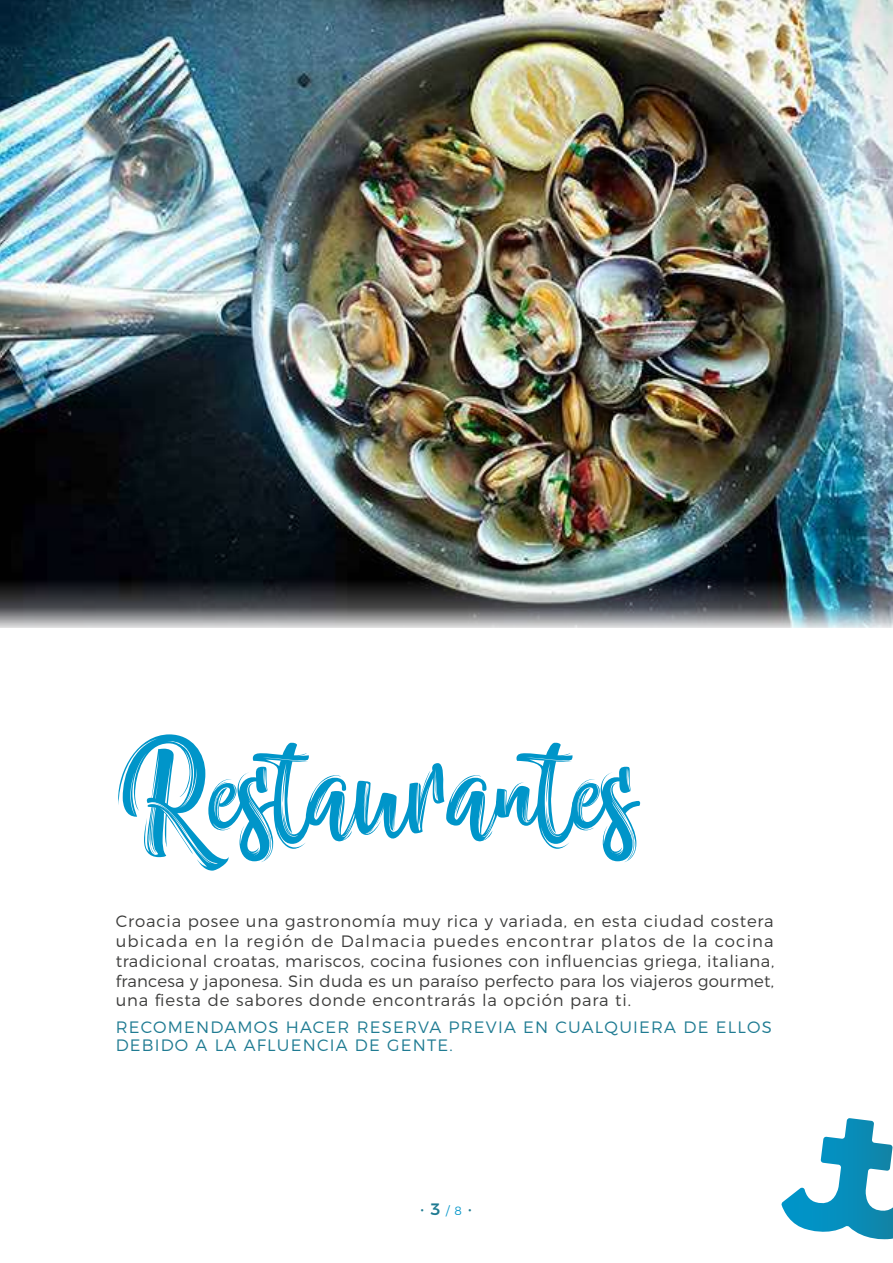
<style>
.page{position:relative;width:893px;height:1263px;background:#fff}
.page>*{position:absolute;margin:0;border:0;box-sizing:border-box;transform-origin:0 0}
.t1{font:189.9px "Nettizen Script TRIAL";color:#0095c9}
.t2{font:300 16.5px/19.8px "Montserrat";letter-spacing:.05em;color:#3c3c3b;text-align:justify}
.t3{font:300 16.5px/18px "Montserrat";letter-spacing:.07em;color:#1f7b92}
.t4{font:500 16.5px "Montserrat";color:#1f7b92}
.s1{font-weight:300;font-size:12px;color:#0095c9}
</style>
<div class="page">
<svg style="left:781px;top:1118px;width:112px;height:122px"></svg>
<img style="left:0;top:0;width:893px;height:579px">
<img style="left:0;top:579px;width:893px;height:49px">
<h1 class="t1" style="left:119px;top:714px;width:520px">Restaurantes</h1>
<p class="t2" style="left:116px;top:910px;width:660px">Croacia posee una gastronomía muy rica y variada, en esta ciudad costera ubicada en la región de Dalmacia puedes encontrar platos de la cocina tradicional croatas, mariscos, cocina fusiones con influencias griega, italiana, francesa y japonesa. Sin duda es un paraíso perfecto para los viajeros gourmet, una fiesta de sabores donde encontrarás la opción para ti.</p>
<p class="t3" style="left:116px;top:1017px;width:658px">RECOMENDAMOS HACER RESERVA PREVIA EN CUALQUIERA DE ELLOS<br>DEBIDO A LA AFLUENCIA DE GENTE.</p>
<p class="t4" style="left:420px;top:1196px;width:53px">· 3 <span class="s1">/ 8</span> ·</p>
</div>
